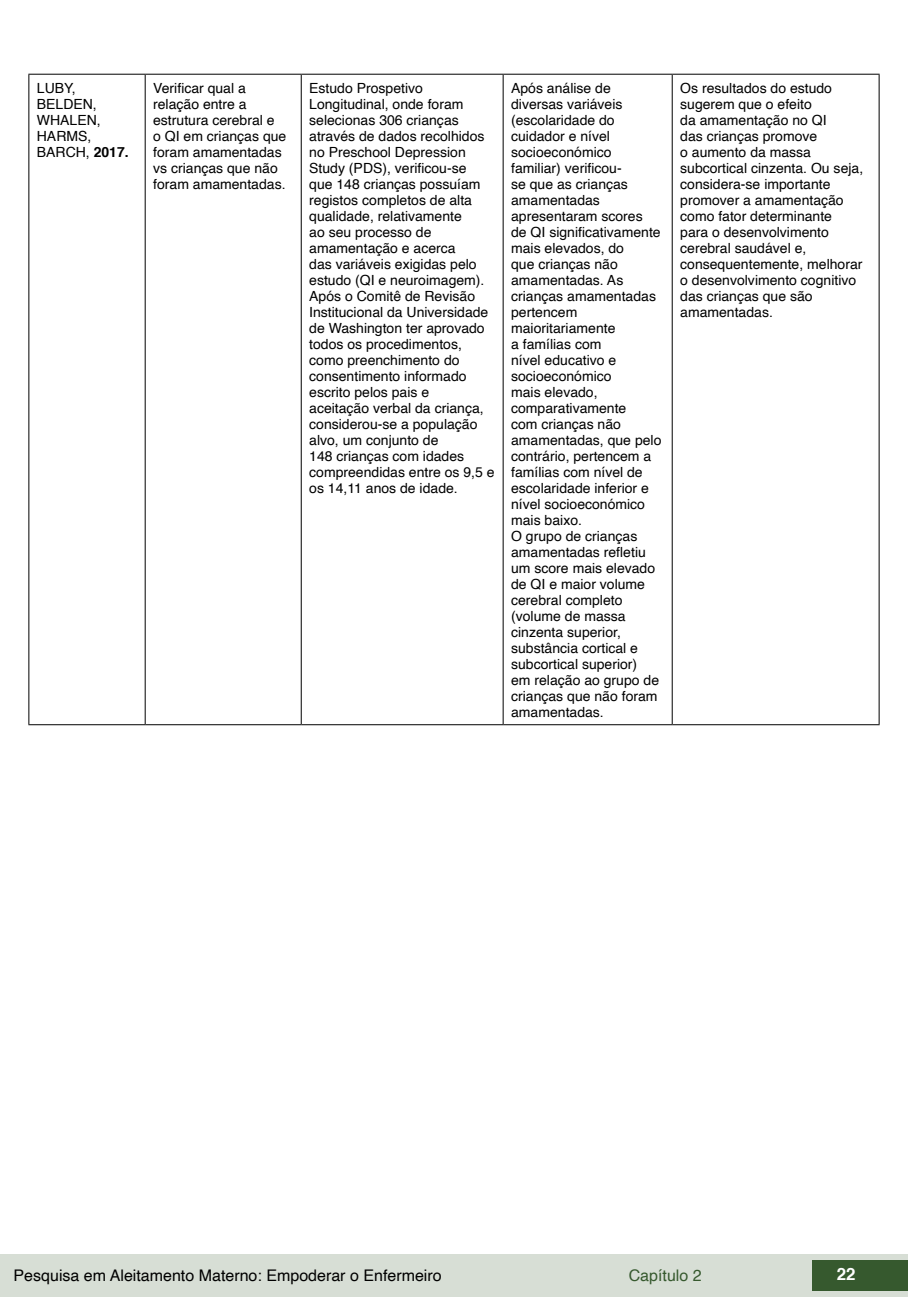
<style>
.page{position:relative;width:908px;height:1304px;background:#fff}
.page>*{position:absolute;margin:0;border:0;box-sizing:border-box;transform-origin:0 0}
.t1{font:700 16.8px "Helvetica";color:#fff}
.t2{font:16px "Helvetica";color:#000}
.t3{font:16px "Helvetica";color:#36592e}
.t4{font:14px/16px "Helvetica";color:#000}
.s1{font-weight:700}
</style>
<div class="page">
<div style="left:0;top:1254px;width:906px;height:43px;background:#d7ded5"></div>
<div style="left:812px;top:1261px;width:95px;height:30px;background:#36592e"></div>
<hr style="left:28px;top:74px;width:117px;height:1px;background:#000">
<hr style="left:28px;top:75px;width:1px;height:649px;background:#000">
<hr style="left:145px;top:74px;width:156px;height:1px;background:#000">
<hr style="left:145px;top:75px;width:1px;height:649px;background:#000">
<hr style="left:301px;top:74px;width:202px;height:1px;background:#000">
<hr style="left:300px;top:75px;width:1px;height:649px;background:#000">
<hr style="left:503px;top:74px;width:169px;height:1px;background:#000">
<hr style="left:502px;top:75px;width:1px;height:649px;background:#000">
<hr style="left:672px;top:74px;width:207px;height:1px;background:#000">
<hr style="left:671px;top:75px;width:1px;height:649px;background:#000">
<hr style="left:878px;top:75px;width:1px;height:649px;background:#000">
<hr style="left:28px;top:724px;width:117px;height:1px;background:#000">
<hr style="left:145px;top:724px;width:156px;height:1px;background:#000">
<hr style="left:301px;top:724px;width:202px;height:1px;background:#000">
<hr style="left:503px;top:724px;width:169px;height:1px;background:#000">
<hr style="left:672px;top:724px;width:207px;height:1px;background:#000">
<p class="t4" style="left:37px;top:80px;width:93px">LUBY,<br>BELDEN,<br>WHALEN,<br>HARMS,<br>BARCH, <span class="s1">2017.</span></p>
<p class="t4" style="left:153px;top:80px;width:135px">Verificar qual a relação entre a estrutura cerebral e<br>o QI em crianças que foram amamentadas vs crianças que não foram amamentadas.</p>
<p class="t4" style="left:309px;top:80px;width:187px">Estudo Prospetivo<br>Longitudinal, onde foram selecionas 306 crianças através de dados recolhidos no Preschool Depression<br>Study (PDS), verificou-se<br>que 148 crianças possuíam registos completos de alta qualidade, relativamente<br>ao seu processo de amamentação e acerca<br>das variáveis exigidas pelo estudo (QI e neuroimagem).<br>Após o Comitê de Revisão<br>Institucional da Universidade de Washington ter aprovado todos os procedimentos, como preenchimento do consentimento informado escrito pelos pais e<br>aceitação verbal da criança, considerou-se a população alvo, um conjunto de<br>148 crianças com idades compreendidas entre os 9,5 e os 14,11 anos de idade.</p>
<p class="t4" style="left:511px;top:80px;width:152px">Após análise de diversas variáveis (escolaridade do cuidador e nível socioeconómico familiar) verificou-<br>se que as crianças amamentadas apresentaram scores de QI significativamente mais elevados, do<br>que crianças não amamentadas. As crianças amamentadas pertencem maioritariamente<br>a famílias com<br>nível educativo e socioeconómico<br>mais elevado, comparativamente<br>com crianças não amamentadas, que pelo contrário, pertencem a famílias com nível de escolaridade inferior e nível socioeconómico mais baixo.<br>O grupo de crianças amamentadas refletiu um score mais elevado de QI e maior volume cerebral completo (volume de massa cinzenta superior, substância cortical e subcortical superior)<br>em relação ao grupo de crianças que não foram amamentadas.</p>
<p class="t4" style="left:680px;top:80px;width:184px">Os resultados do estudo sugerem que o efeito<br>da amamentação no QI<br>das crianças promove<br>o aumento da massa subcortical cinzenta. Ou seja, considera-se importante promover a amamentação como fator determinante para o desenvolvimento cerebral saudável e, consequentemente, melhorar o desenvolvimento cognitivo das crianças que são amamentadas.</p>
<p class="t2" style="left:14px;top:1263px;width:429px">Pesquisa em Aleitamento Materno: Empoderar o Enfermeiro</p>
<p class="t3" style="left:628px;top:1263px;width:74px">Capítulo 2</p>
<p class="t1" style="left:836px;top:1261px;width:20px">22</p>
</div>
